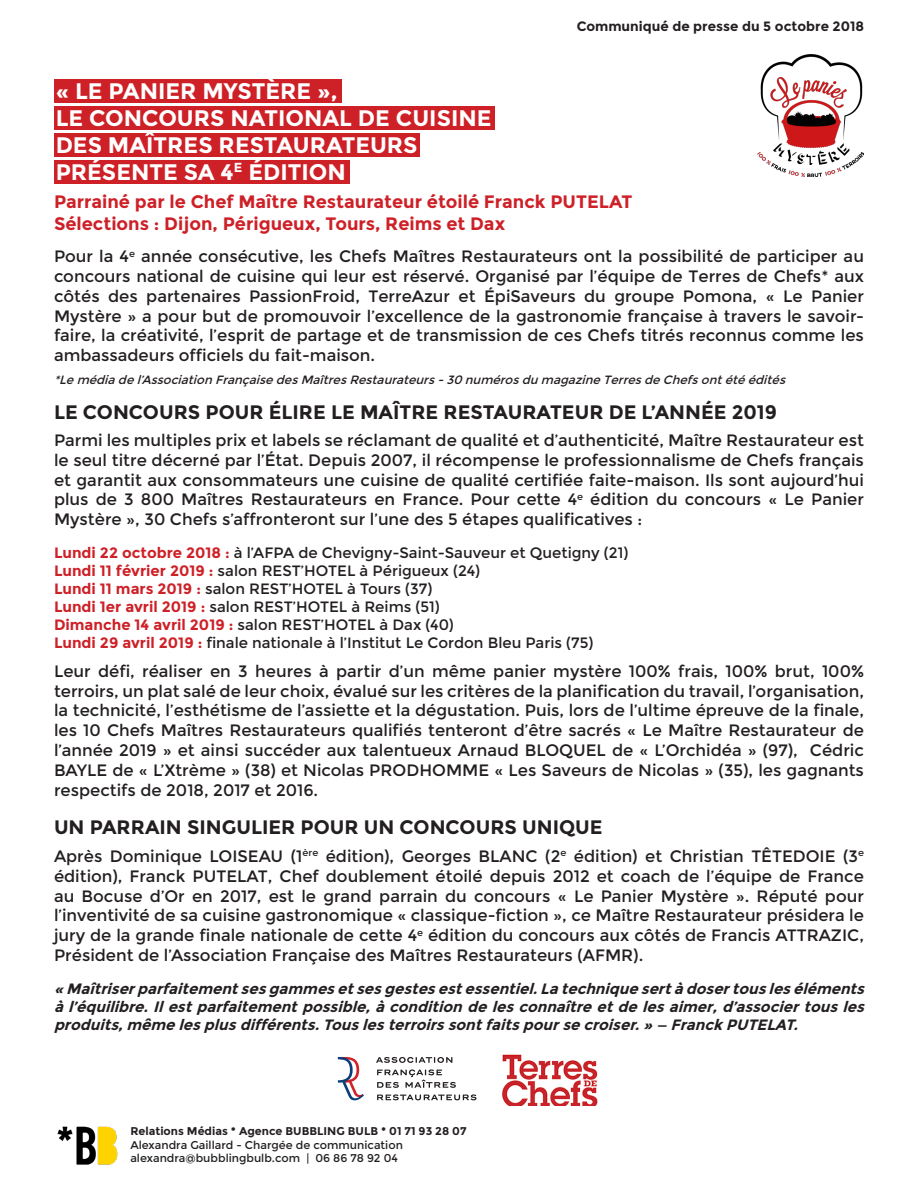
<style>
.page{position:relative;width:918px;height:1188px;background:#fff}
.page>*{position:absolute;margin:0;border:0;box-sizing:border-box;transform-origin:0 0}
.t1{font:700 22.5px "Montserrat";color:#fff}
.t2{font:700 19.5px "Montserrat";color:#231f20}
.t3{font:700 18px "Montserrat";color:#ce2027}
.t4{font:16.5px/19.8px "Montserrat";color:#231f20;text-align:justify}
.t5{font:15px "Montserrat";color:#231f20}
.t6{font:italic 700 15px/18px "Montserrat";color:#231f20;text-align:justify}
.t7{font:700 13.5px "Montserrat";color:#231f20}
.t8{font:italic 12px "Montserrat";color:#231f20}
.t9{font:11.25px/13.5px "Montserrat";color:#231f20}
.t10{font:700 11.25px "Montserrat";color:#231f20}
.s1{font-weight:700;color:#ce2027}
</style>
<div class="page">
<div style="left:54px;top:160px;width:296px;height:23px;background:#ce2027"></div>
<div style="left:54px;top:133px;width:366px;height:23px;background:#ce2027"></div>
<div style="left:54px;top:106px;width:441px;height:23px;background:#ce2027"></div>
<div style="left:54px;top:79px;width:288px;height:23px;background:#ce2027"></div>
<img style="left:502px;top:1055px;width:95px;height:51px">
<svg style="left:338px;top:1057px;width:26px;height:43px"></svg>
<svg style="left:377px;top:1094px;width:100px;height:6px"></svg>
<svg style="left:377px;top:1069px;width:79px;height:19px"></svg>
<svg style="left:376px;top:1057px;width:76px;height:6px"></svg>
<img style="left:57px;top:1126px;width:61px;height:39px">
<img style="left:758px;top:54px;width:106px;height:122px">
<p class="t1" style="left:56px;top:77px;width:283px">« LE PANIER MYSTÈRE »,</p>
<p class="t1" style="left:56px;top:104px;width:437px">LE CONCOURS NATIONAL DE CUISINE</p>
<p class="t1" style="left:56px;top:131px;width:363px">DES MAÎTRES RESTAURATEURS</p>
<p class="t1" style="left:56px;top:158px;width:292px">PRÉSENTE SA 4<sup>E</sup> ÉDITION</p>
<p class="t7" style="left:577px;top:18px;width:289px">Communiqué de presse du 5 octobre 2018</p>
<p class="t3" style="left:54px;top:191px;width:580px">Parrainé par le Chef Maître Restaurateur étoilé Franck PUTELAT</p>
<p class="t3" style="left:54px;top:213px;width:453px">Sélections : Dijon, Périgueux, Tours, Reims et Dax</p>
<p class="t4" style="left:54px;top:247px;width:812px">Pour la 4<sup>e</sup> année consécutive, les Chefs Maîtres Restaurateurs ont la possibilité de participer au concours national de cuisine qui leur est réservé. Organisé par l’équipe de Terres de Chefs* aux côtés des partenaires PassionFroid, TerreAzur et ÉpiSaveurs du groupe Pomona, « Le Panier Mystère » a pour but de promouvoir l’excellence de la gastronomie française à travers le savoir&shy;faire, la créativité, l’esprit de partage et de transmission de ces Chefs titrés reconnus comme les ambassadeurs officiels du fait-maison.</p>
<p class="t8" style="left:54px;top:373px;width:736px">*Le médiade l’Association Française desMaîtresRestaurateurs-30 numérosdu magazine Terresde Chefsontété édités</p>
<p class="t2" style="left:54px;top:400px;width:725px">LE CONCOURS POUR ÉLIRE LE MAÎTRE RESTAURATEUR DE L’ANNÉE 2019</p>
<p class="t4" style="left:54px;top:431px;width:812px">Parmi les multiples prix et labels se réclamant de qualité et d’authenticité, Maître Restaurateur est le seul titre décerné par l’État. Depuis 2007, il récompense le professionnalisme de Chefs français et garantit aux consommateurs une cuisine de qualité certifiée faite-maison. Ils sont aujourd’hui plus de 3 800 Maîtres Restaurateurs en France. Pour cette 4<sup>e</sup> édition du concours « Le Panier Mystère », 30 Chefs s’affronteront sur l’une des 5 étapes qualificatives :</p>
<p class="t5" style="left:54px;top:544px;width:576px"><span class="s1">Lundi 22 octobre 2018 :</span> à l’AFPA de Chevigny-Saint-Sauveur et Quetigny (21)</p>
<p class="t5" style="left:54px;top:562px;width:428px"><span class="s1">Lundi 11 février 2019 :</span> salon REST’HOTEL à Périgueux (24)</p>
<p class="t5" style="left:54px;top:580px;width:380px"><span class="s1">Lundi 11 mars 2019 :</span> salon REST’HOTEL à Tours (37)</p>
<p class="t5" style="left:54px;top:598px;width:387px"><span class="s1">Lundi 1er avril 2019 :</span> salon REST’HOTEL à Reims (51)</p>
<p class="t5" style="left:54px;top:616px;width:401px"><span class="s1">Dimanche 14 avril 2019 :</span> salon REST’HOTEL à Dax (40)</p>
<p class="t5" style="left:54px;top:634px;width:541px"><span class="s1">Lundi 29 avril 2019 :</span> finale nationale à l’Institut Le Cordon Bleu Paris (75)</p>
<p class="t4" style="left:54px;top:661px;width:812px">Leur défi, réaliser en 3 heures à partir d’un même panier mystère 100% frais, 100% brut, 100% terroirs, un plat salé de leur choix, évalué sur les critères de la planification du travail, l’organisation, la technicité, l’esthétisme de l’assiette et la dégustation. Puis, lors de l’ultime épreuve de la finale, les 10 Chefs Maîtres Restaurateurs qualifiés tenteront d’être sacrés « Le Maître Restaurateur de l’année 2019 » et ainsi succéder aux talentueux Arnaud BLOQUEL de « L’Orchidéa » (97), Cédric BAYLE de « L’Xtrème » (38) et Nicolas PRODHOMME « Les Saveurs de Nicolas » (35), les gagnants respectifs de 2018, 2017 et 2016.</p>
<p class="t2" style="left:54px;top:815px;width:550px">UN PARRAIN SINGULIER POUR UN CONCOURS UNIQUE</p>
<p class="t4" style="left:54px;top:846px;width:812px">Après Dominique LOISEAU (1<sup>ère</sup> édition), Georges BLANC (2<sup>e</sup> édition) et Christian TÊTEDOIE (3<sup>e </sup>édition), Franck PUTELAT, Chef doublement étoilé depuis 2012 et coach de l’équipe de France au Bocuse d’Or en 2017, est le grand parrain du concours « Le Panier Mystère ». Réputé pour l’inventivité de sa cuisine gastronomique « classique-fiction », ce Maître Restaurateur présidera le jury de la grande finale nationale de cette 4<sup>e</sup> édition du concours aux côtés de Francis ATTRAZIC, Président de l’Association Française des Maîtres Restaurateurs (AFMR).</p>
<p class="t6" style="left:54px;top:980px;width:816px">« Maîtriserparfaitementsesgammesetsesgestesestessentiel.Latechnique sertàdosertousleséléments àl’équilibre.Ilestparfaitementpossible,àcondition de lesconnaître etde lesaimer,d’associertousles produits,même lesplusdifférents.Touslesterroirssontfaitspourse croiser. » — FranckPUTELAT.</p>
<p class="t10" style="left:130px;top:1124px;width:338px">Relations Médias * Agence BUBBLING BULB * 01 71 93 28 07</p>
<p class="t9" style="left:130px;top:1138px;width:274px">Alexandra Gaillard - Chargée de communication alexandra@bubblingbulb.com | 06 86 78 92 04</p>
</div>
